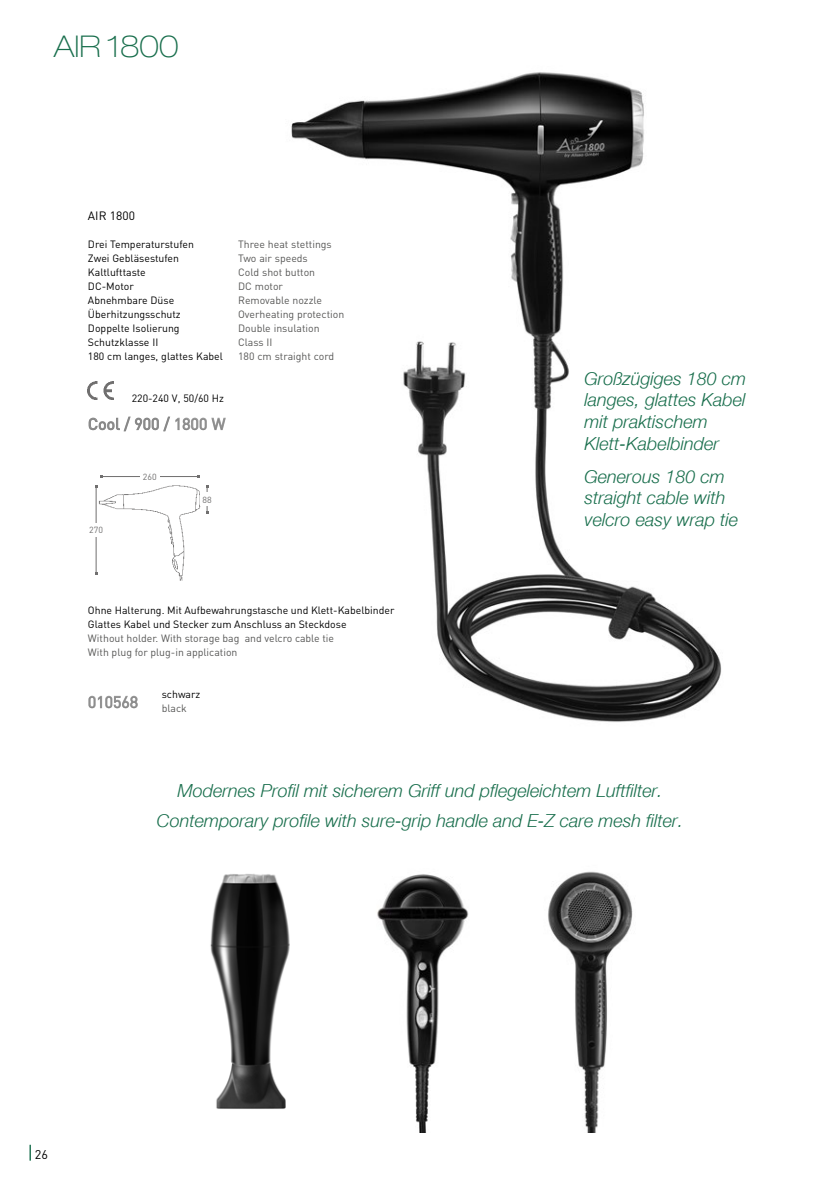
<style>
.page{position:relative;width:840px;height:1191px;background:#fff}
.page>*{position:absolute;margin:0;border:0;box-sizing:border-box;transform-origin:0 0}
.t1{font:100 expanded 30px "Helvetica Neue";color:#186e4c}
.t2{font:italic 18px/21.6px "Helvetica Neue";color:#186e4c}
.t3{font:16px "DIN";color:#878787}
.t4{font:12.6px "DIN";color:#000}
.t5{font:12px "DIN";color:#000}
.t6{font:10.4px/14px "DIN";color:#000}
.t7{font:10.4px/14px "DIN";color:#575756}
.t8{font:8.8px "DIN";color:#706f6f}
</style>
<div class="page">
<img style="left:291px;top:72px;width:431px;height:650px">
<img style="left:88px;top:382px;width:26px;height:18px">
<svg style="left:89px;top:416px;width:136px;height:15px"></svg>
<img style="left:377px;top:874px;width:92px;height:258px">
<img style="left:210px;top:874px;width:80px;height:235px">
<img style="left:548px;top:871px;width:85px;height:261px">
<svg style="left:89px;top:696px;width:49px;height:12px"></svg>
<img style="left:97px;top:485px;width:104px;height:96px">
<hr style="left:96px;top:486px;width:1px;height:87px;background:#706f6f">
<hr style="left:101px;top:476px;width:97px;height:1px;background:#706f6f">
<svg style="left:206px;top:485px;width:2px;height:29px"></svg>
<div style="left:200px;top:492px;width:14px;height:14px;background:#fff"></div>
<div style="left:140px;top:472px;width:20px;height:8px;background:#fff"></div>
<div style="left:89px;top:523px;width:14px;height:13px;background:#fff"></div>
<svg style="left:29px;top:1144px;width:2px;height:16px"></svg>
<h1 class="t1" style="left:54px;top:29px;width:126px">AIR 1800</h1>
<p class="t5" style="left:88px;top:207px;width:48px">AIR 1800</p>
<p class="t6" style="left:88px;top:236px;width:107px">Drei Temperaturstufen</p>
<p class="t7" style="left:238px;top:236px;width:95px">Three heat stettings</p>
<p class="t6" style="left:88px;top:250px;width:93px">Zwei Gebläsestufen</p>
<p class="t7" style="left:238px;top:250px;width:71px">Two air speeds</p>
<p class="t6" style="left:88px;top:264px;width:59px">Kaltlufttaste</p>
<p class="t7" style="left:238px;top:264px;width:78px">Cold shot button</p>
<p class="t6" style="left:88px;top:278px;width:47px">DC-Motor</p>
<p class="t7" style="left:238px;top:278px;width:46px">DC motor</p>
<p class="t6" style="left:88px;top:292px;width:88px">Abnehmbare Düse</p>
<p class="t7" style="left:238px;top:292px;width:85px">Removable nozzle</p>
<p class="t6" style="left:88px;top:306px;width:94px">Überhitzungsschutz</p>
<p class="t7" style="left:238px;top:306px;width:108px">Overheating protection</p>
<p class="t6" style="left:88px;top:320px;width:93px">Doppelte Isolierung</p>
<p class="t7" style="left:238px;top:320px;width:83px">Double insulation</p>
<p class="t6" style="left:88px;top:334px;width:72px">Schutzklasse II</p>
<p class="t7" style="left:238px;top:334px;width:36px">Class II</p>
<p class="t6" style="left:88px;top:348px;width:136px">180 cm langes, glattes Kabel</p>
<p class="t7" style="left:238px;top:348px;width:97px">180 cm straight cord</p>
<p class="t6" style="left:132px;top:390px;width:94px">220-240 V, 50/60 Hz</p>
<h3 class="t3" style="left:88px;top:413px;width:139px">Cool / 900 / 1800 W</h3>
<p class="t8" style="left:89px;top:524px;width:15px">270</p>
<p class="t8" style="left:143px;top:471px;width:15px">260</p>
<p class="t8" style="left:202px;top:494px;width:11px">88</p>
<p class="t6" style="left:88px;top:602px;width:308px">Ohne Halterung. Mit Aufbewahrungstasche und Klett-Kabelbinder<br>Glattes Kabel und Stecker zum Anschluss an Steckdose</p>
<p class="t7" style="left:88px;top:630px;width:247px">Without holder. With storage bag and velcro cable tie<br>With plug for plug-in application</p>
<h3 class="t3" style="left:88px;top:691px;width:52px">010568</h3>
<p class="t6" style="left:162px;top:686px;width:40px">schwarz</p>
<p class="t7" style="left:162px;top:700px;width:27px">black</p>
<h2 class="t2" style="left:584px;top:367px;width:163px">Großzügiges 180 cm langes, glattes Kabel mit praktischem<br>Klett-Kabelbinder</h2>
<h2 class="t2" style="left:584px;top:465px;width:155px">Generous 180 cm straight cable with velcro easy wrap tie</h2>
<h2 class="t2" style="left:157px;top:775px;width:527px;line-height:30px;text-align:center">Modernes Profil mit sicherem Griff und pflegeleichtem Luftfilter.<br>Contemporary profile with sure-grip handle and E-Z care mesh filter.</h2>
<p class="t4" style="left:35px;top:1146px;width:15px">26</p>
</div>
